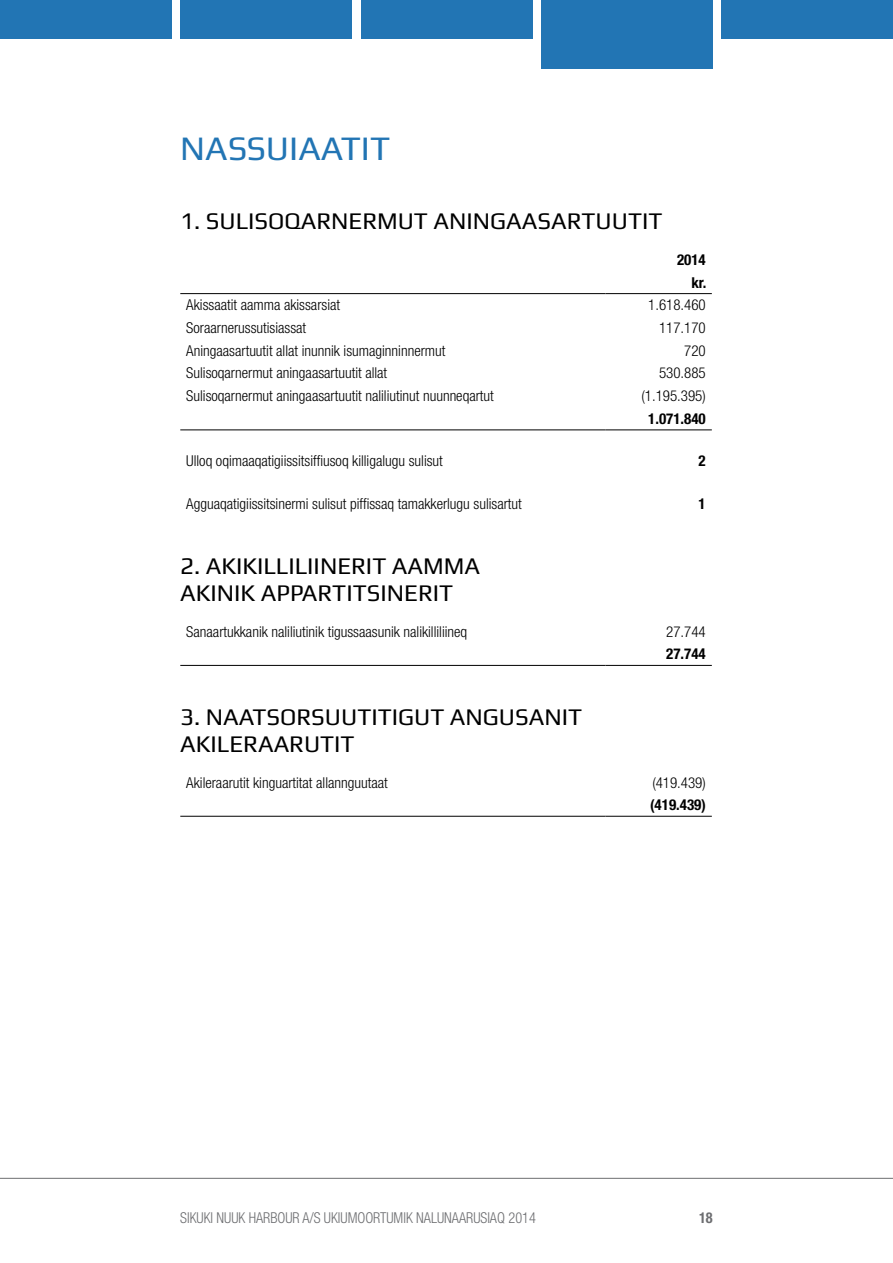
<style>
.page{position:relative;width:893px;height:1263px;background:#fff}
.page>*{position:absolute;margin:0;border:0;box-sizing:border-box;transform-origin:0 0}
.t1{font:34.5px "Play";color:#2275b4}
.t2{font:24px/27px "Play";color:#000}
.t3{font:300 condensed 15px "Helvetica Neue LT Std";color:#000}
.t4{font:300 condensed 15px "Helvetica Neue LT Std";color:#6d6e71;scale:.95 1}
.t5{font:700 condensed 15px/22.6px "Helvetica Neue LT Std";color:#000;text-align:right}
.t6{font:700 condensed 15px "Helvetica Neue LT Std";color:#6d6e71;scale:.95 1}
</style>
<div class="page">
<div style="left:0;top:0;width:172px;height:38px;background:#2275b4"></div>
<div style="left:180px;top:0;width:172px;height:38px;background:#2275b4"></div>
<div style="left:361px;top:0;width:171px;height:38px;background:#2275b4"></div>
<div style="left:541px;top:0;width:172px;height:68px;background:#2275b4"></div>
<div style="left:721px;top:0;width:172px;height:38px;background:#2275b4"></div>
<hr style="left:180px;top:293px;width:425px;height:1px;background:#000">
<hr style="left:605px;top:293px;width:107px;height:1px;background:#000">
<hr style="left:180px;top:429px;width:425px;height:1px;background:#000">
<hr style="left:605px;top:429px;width:107px;height:1px;background:#000">
<hr style="left:180px;top:665px;width:425px;height:1px;background:#000">
<hr style="left:605px;top:665px;width:107px;height:1px;background:#000">
<hr style="left:180px;top:816px;width:425px;height:1px;background:#000">
<hr style="left:605px;top:816px;width:107px;height:1px;background:#000">
<hr style="left:0;top:1178px;width:893px;height:1px;background:#6d6e71">
<h1 class="t1" style="left:180px;top:128px;width:211px">NASSUIAATIT</h1>
<h2 class="t2" style="left:180px;top:207px;width:484px">1. SULISOQARNERMUT ANINGAASARTUUTIT</h2>
<p class="t5" style="left:677px;top:248px;width:31px">2014 kr.</p>
<p class="t3" style="left:186px;top:296px;width:155px">Akissaatit aamma akissarsiat</p>
<p class="t3" style="left:648px;top:296px;width:59px">1.618.460</p>
<p class="t3" style="left:186px;top:319px;width:121px">Soraarnerussutisiassat</p>
<p class="t3" style="left:659px;top:319px;width:48px">117.170</p>
<p class="t3" style="left:186px;top:342px;width:261px">Aningaasartuutit allat inunnik isumaginninnermut</p>
<p class="t3" style="left:684px;top:342px;width:23px">720</p>
<p class="t3" style="left:186px;top:365px;width:202px">Sulisoqarnermut aningaasartuutit allat</p>
<p class="t3" style="left:659px;top:365px;width:48px">530.885</p>
<p class="t3" style="left:186px;top:387px;width:309px">Sulisoqarnermut aningaasartuutit naliliutinut nuunneqartut</p>
<p class="t3" style="left:642px;top:387px;width:66px">(1.195.395)</p>
<p class="t5" style="left:648px;top:407px;width:59px">1.071.840</p>
<p class="t3" style="left:186px;top:452px;width:258px">Ulloq oqimaaqatigiissitsiffiusoq killigalugu sulisut</p>
<p class="t5" style="left:699px;top:450px;width:9px">2</p>
<p class="t3" style="left:186px;top:495px;width:337px">Agguaqatigiissitsinermi sulisut piffissaq tamakkerlugu sulisartut</p>
<p class="t5" style="left:699px;top:492px;width:9px">1</p>
<h2 class="t2" style="left:180px;top:552px;width:301px">2. AKIKILLILIINERIT AAMMA<br>AKINIK APPARTITSINERIT</h2>
<p class="t3" style="left:186px;top:623px;width:282px">Sanaartukkanik naliliutinik tigussaasunik nalikilliliineq</p>
<p class="t3" style="left:666px;top:623px;width:41px">27.744</p>
<p class="t5" style="left:666px;top:642px;width:41px">27.744</p>
<h2 class="t2" style="left:180px;top:703px;width:403px">3. NAATSORSUUTITIGUT ANGUSANIT<br>AKILERAARUTIT</h2>
<p class="t3" style="left:186px;top:774px;width:203px">Akileraarutit kinguartitat allannguutaat</p>
<p class="t3" style="left:652px;top:774px;width:55px">(419.439)</p>
<p class="t5" style="left:650px;top:793px;width:57px">(419.439)</p>
<p class="t4" style="left:180px;top:1209px;width:376px">SIKUKI NUUK HARBOUR A/S UKIUMOORTUMIK NALUNAARUSIAQ 2014</p>
<p class="t6" style="left:699px;top:1208px;width:16px">18</p>
</div>
